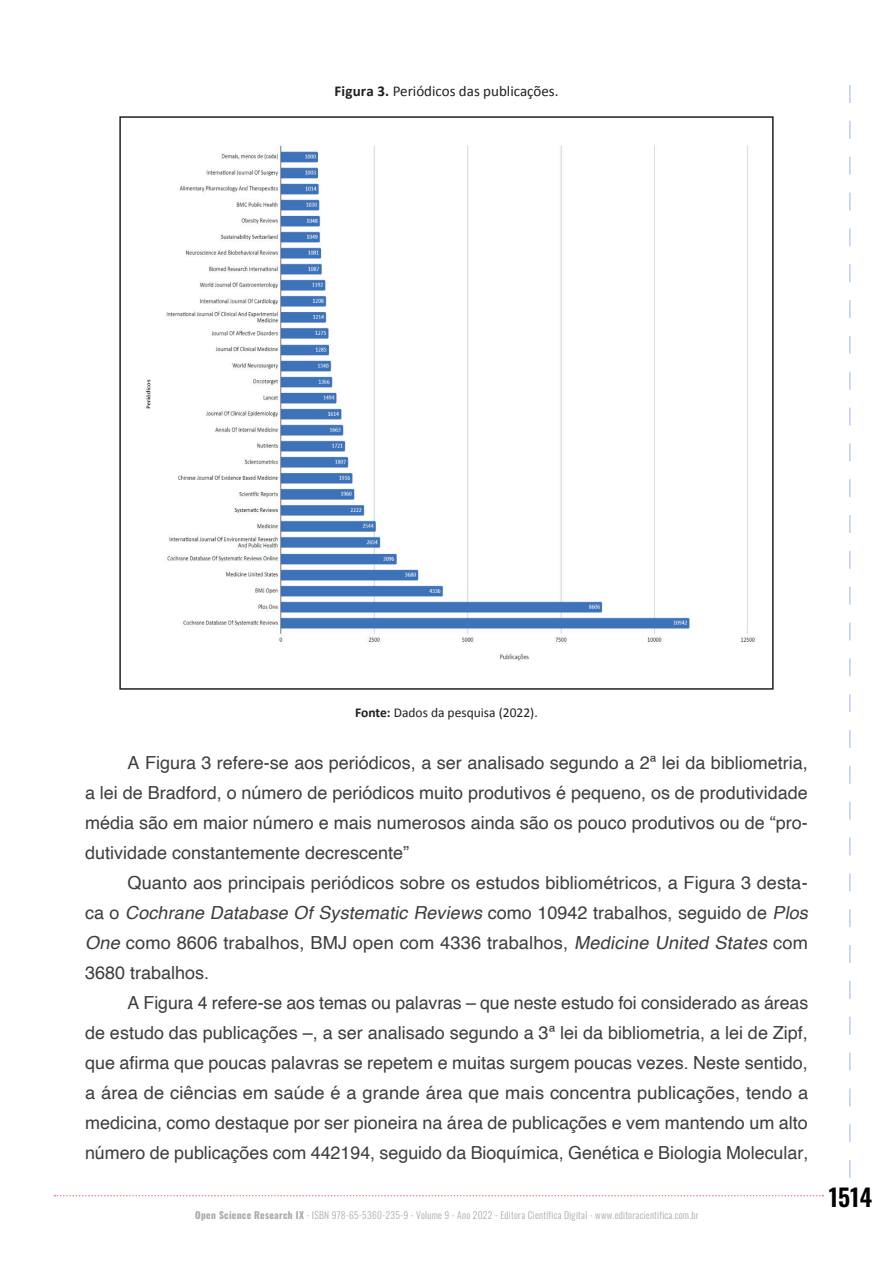
<style>
.page{position:relative;width:893px;height:1263px;background:#fff}
.page>*{position:absolute;margin:0;border:0;box-sizing:border-box;transform-origin:0 0}
.t1{font:600 24px "Oswald";color:#040101}
._04_texto{font:18px/30px "Helvetica";letter-spacing:.005em;color:#3e3e3f;text-align:justify}
._06_figura-quadro-ta{font:15px "Calibri";color:#231f20}
._06_fonte{font:13.5px "Calibri";color:#231f20}
.t2{font:300 9.6px "Oswald";letter-spacing:.03em;color:#a7aaaa}
.s1{font-weight:700}
.s2{font-style:italic}
</style>
<div class="page">
<svg style="left:54px;top:1195px;width:769px;height:1px"></svg>
<svg style="left:849px;top:85px;width:2px;height:1093px"></svg>
<img style="left:146px;top:145px;width:609px;height:516px">
<p class="_06_figura-quadro-ta" style="left:335px;top:81px;width:225px"><span class="s1">Figura 3.</span> Periódicos das publicações.</p>
<p class="_06_fonte" style="left:355px;top:704px;width:184px"><span class="s1">Fonte:</span> Dados da pesquisa (2022).</p>
<p class="_04_texto" style="left:85px;top:748px;width:724px;text-indent:43px">A Figura 3 refere-se aos periódicos, a ser analisado segundo a 2ª lei da bibliometria, a lei de Bradford, o número de periódicos muito produtivos é pequeno, os de produtividade média são em maior número e mais numerosos ainda são os pouco produtivos ou de “pro&shy;dutividade constantemente decrescente”</p>
<p class="_04_texto" style="left:85px;top:868px;width:729px;text-align:left;text-indent:43px">Quanto aos principais periódicos sobre os estudos bibliométricos, a Figura 3 desta&shy;c a o <span class="s2">Cochrane Database OfSystematicReviews</span>c o m o 1 0 9 4 2 t r a b a l h o s , s e g u i d o d e <span class="s2">Plos One</span> como 8606 trabalhos, BMJ open com 4336 trabalhos, <span class="s2">Medicine United States</span> com 3680 trabalhos.</p>
<p class="_04_texto" style="left:85px;top:988px;width:725px;text-indent:43px">A Figura 4 refere-se aos temas ou palavras – que neste estudo foi considerado as áreas de estudo das publicações –, a ser analisado segundo a 3ª lei da bibliometria, a lei de Zipf, que afirma que poucas palavras se repetem e muitas surgem poucas vezes. Neste sentido, a área de ciências em saúde é a grande área que mais concentra publicações, tendo a medicina, como destaque por ser pioneira na área de publicações e vem mantendo um alto número de publicações com 442194, seguido da Bioquímica, Genética e Biologia Molecular,</p>
<p class="t2" style="left:195px;top:1206px;width:505px"><span class="s1">Open Science Research IX</span> - ISBN 978-65-5360-235-9 - Volume 9 - Ano 2022 - Editora Científica Digital - www.editoracientifica.com.br</p>
<h1 class="t1" style="left:829px;top:1184px;width:45px">1514</h1>
</div>
